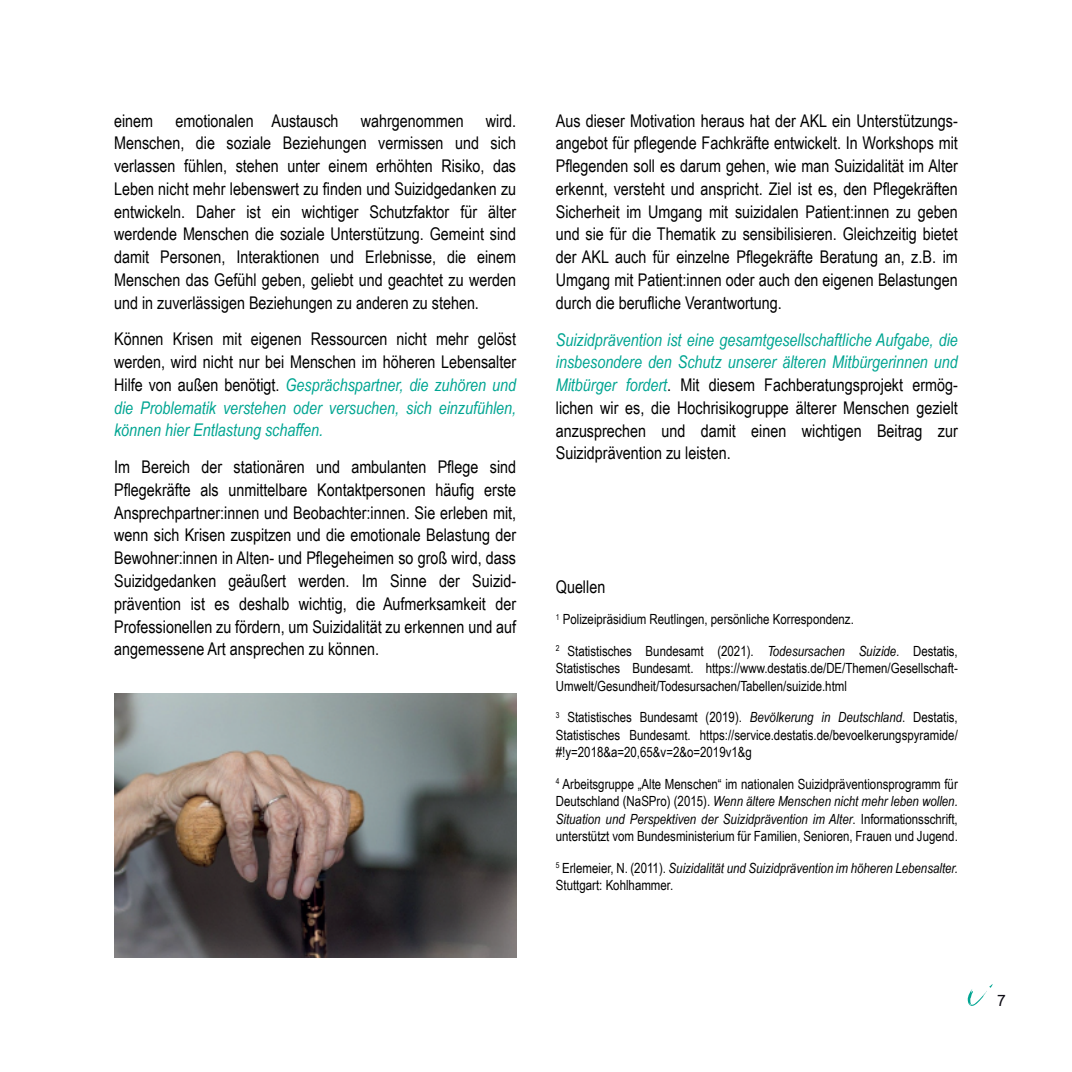
<style>
.page{position:relative;width:1072px;height:1072px;background:#fff}
.page>*{position:absolute;margin:0;border:0;box-sizing:border-box;transform-origin:0 0}
.t1{font:17.5px/22.8px "Arial Narrow";color:#000001;text-align:justify}
.t2{font:15.75px "Arial";color:#0e0c14}
.t3{font:14px/17.5px "Arial Narrow";color:#000001;text-align:justify}
.t4{font:italic 14px/17.5px "Arial Narrow";color:#000001}
.s1{font-style:italic;color:#00a592}
.s2{font-style:italic}
.s3{font-style:normal}
</style>
<div class="page">
<svg style="left:967px;top:984px;width:25px;height:22px"></svg>
<img style="left:114px;top:693px;width:402px;height:264px">
<p class="t1" style="left:114px;top:111px;width:403px;text-indent:372px">wird.<br>Menschen, die soziale Beziehungen vermissen und sich verlassen fühlen, stehen unter einem erhöhten Risiko, das Leben nicht mehr lebenswert zu finden und Suizidgedanken zu entwickeln. Daher ist ein wichtiger Schutzfaktor für älter werdende Menschen die soziale Unterstützung. Gemeint sind damit Personen, Interaktionen und Erlebnisse, die einem Menschen das Gefühl geben, geliebt und geachtet zu werden und in zuverlässigen Beziehungen zu anderen zu stehen.</p>
<p class="t1" style="left:114px;top:329px;width:403px">Können Krisen mit eigenen Ressourcen nicht mehr gelöst werden, wird nicht nur bei Menschen im höheren Lebensalter Hilfe von außen benötigt. <span class="s1">Gesprächspartner, die zuhören und die Problematik verstehen oder versuchen, sich einzufühlen, können hier Entlastung schaffen.</span></p>
<p class="t1" style="left:114px;top:457px;width:403px">Im Bereich der stationären und ambulanten Pflege sind Pflegekräfte als unmittelbare Kontaktpersonen häufig erste Ansprechpartner:innen und Beobachter:innen. Sie erleben mit, wenn sich Krisen zuspitzen und die emotionale Belastung der Bewohner:innen in Alten- und Pflegeheimen so groß wird, dass Suizidgedanken geäußert werden. Im Sinne der Suizid&shy;prävention ist es deshalb wichtig, die Aufmerksamkeit der Professionellen zu fördern, um Suizidalität zu erkennen und auf angemessene Art ansprechen zu können.</p>
<p class="t1" style="left:114px;top:111px;width:41px">einem</p>
<p class="t1" style="left:175px;top:111px;width:165px">emotionalen Austausch</p>
<p class="t1" style="left:361px;top:111px;width:104px">wahrgenommen</p>
<p class="t1" style="left:556px;top:111px;width:403px">Aus dieser Motivation heraus hat der AKL ein Unterstützungs&shy;angebot für pflegende Fachkräfte entwickelt. In Workshops mit Pflegenden soll es darum gehen, wie man Suizidalität im Alter erkennt, versteht und anspricht. Ziel ist es, den Pflegekräften Sicherheit im Umgang mit suizidalen Patient:innen zu geben und sie für die Thematik zu sensibilisieren. Gleichzeitig bietet der AKL auch für einzelne Pflegekräfte Beratung an, z.B. im Umgang mit Patient:innen oder auch den eigenen Belastungen durch die berufliche Verantwortung.</p>
<p class="t1" style="left:556px;top:329px;width:403px"><span class="s1">Suizidprävention ist eine gesamtgesellschaftliche Aufgabe, die insbesondere den Schutz unserer älteren Mitbürgerinnen und Mitbürger fordert</span>. Mit diesem Fachberatungsprojekt ermög&shy;lichen wir es, die Hochrisikogruppe älterer Menschen gezielt anzusprechen und damit einen wichtigen Beitrag zur Suizidprävention zu leisten.</p>
<p class="t1" style="left:556px;top:577px;width:51px">Quellen</p>
<p class="t3" style="left:556px;top:612px;width:299px"><sup>1</sup> Polizeipräsidium Reutlingen, persönliche Korrespondenz.</p>
<p class="t3" style="left:556px;top:643px;width:403px"><sup>2</sup> Statistisches Bundesamt (2021). <span class="s2">Todesursachen Suizide.</span> Destatis, Statistisches Bundesamt. https://www.destatis.de/DE/Themen/Gesellschaft-Umwelt/Gesundheit/Todesursachen/Tabellen/suizide.html</p>
<p class="t3" style="left:556px;top:710px;width:403px"><sup>3</sup> Statistisches Bundesamt (2019). <span class="s2">Bevölkerung in Deutschland</span>. Destatis, Statistisches Bundesamt. https://service.destatis.de/bevoelkerungspyramide/ #!y=2018&amp;a=20,65&amp;v=2&amp;o=2019v1&amp;g</p>
<p class="t3" style="left:556px;top:776px;width:403px"><sup>4</sup> Arbeitsgruppe „Alte Menschen“ im nationalen Suizidpräventionsprogramm für Deutschland (NaSPro) (2015). <span class="s2">Wenn ältere Menschen nicht mehr leben wollen.<br>Situation und Perspektiven der Suizidprävention im Alter</span>. Informationsschrift, unterstützt vom Bundesministerium für Familien, Senioren, Frauen und Jugend.</p>
<p class="t4" style="left:556px;top:860px;width:403px"><sup>5</sup> <span class="s3">Erlemeier, N. (2011).</span> Suizidalität und Suizidprävention im höheren Lebensalter.<br><span class="s3">Stuttgart: Kohlhammer.</span></p>
<p class="t2" style="left:997px;top:994px;width:10px">7</p>
</div>
